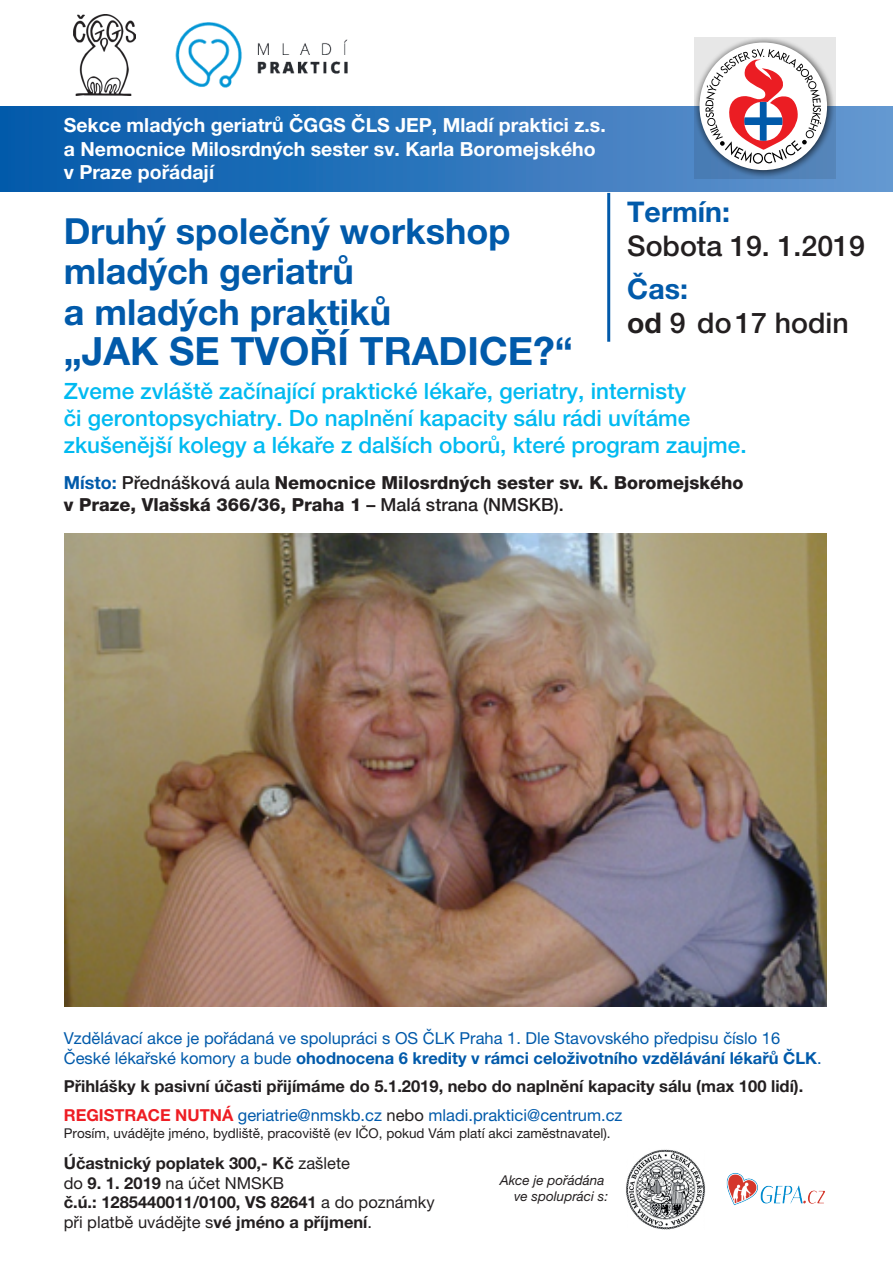
<style>
.page{position:relative;width:893px;height:1263px;background:#fff}
.page>*{position:absolute;margin:0;border:0;box-sizing:border-box;transform-origin:0 0}
.t1{font:700 39px "Helvetica Neue LT Pro";color:#015aaa}
.t2{font:700 36px/40.5px "Helvetica Neue LT Pro";color:#015aaa}
.t3{font:500 28.5px/34.2px "Helvetica Neue LT Pro";color:#231f20}
.t4{font:500 22.5px/27px "Helvetica Neue LT Pro";color:#00baf1}
.t5{font:700 19.5px/23.4px "Helvetica Neue LT Pro";color:#fff}
.t6{font:800 18px/21.6px "Helvetica Neue LT Pro";color:#231f20}
.t7{font:700 16.5px/19.8px "Helvetica Neue LT Pro";color:#231f20}
.t8{font:16.5px/19.8px "Helvetica Neue LT Pro";color:#015aaa}
.t9{font:13.5px "Helvetica Neue LT Pro";color:#231f20}
.t10{font:italic 13.5px/16.2px "Helvetica Neue LT Pro";color:#231f20;text-align:right}
.s1{font-weight:700;color:#015aaa}
.s2{font-weight:700}
.s3{font-weight:500}
.s4{color:#ee1d23}
.s5{font-weight:400;color:#015aaa}
.s6{font-weight:400}
</style>
<div class="page">
<div style="left:0;top:106px;width:893px;height:85px;background:linear-gradient(to right,#0058aa,#6596d0)"></div>
<svg style="left:694px;top:37px;width:142px;height:142px;background:#8ea6c2"></svg>
<div style="left:699px;top:43px;width:128px;height:127px;background:#fff;border-radius:50%"></div>
<svg style="left:705px;top:49px;width:116px;height:115px"></svg>
<svg style="left:46px;top:33px;width:116px;height:80px"></svg>
<img style="left:73px;top:14px;width:62px;height:82px">
<img style="left:176px;top:22px;width:172px;height:66px">
<hr style="left:607px;top:193px;width:3px;height:149px;background:#015aaa">
<img style="left:65px;top:534px;width:761px;height:473px">
<img style="left:626px;top:1149px;width:79px;height:81px">
<img style="left:726px;top:1173px;width:99px;height:33px">
<p class="t5" style="left:64px;top:113px;width:543px">Sekce mladých geriatrů ČGGS ČLS JEP, Mladí praktici z.s. a Nemocnice Milosrdných sester sv. Karla Boromejského v Praze pořádají</p>
<p class="t3" style="left:627px;top:194px;width:239px"><span class="s1">Termín:<br></span>Sobota 19. 1.2019</p>
<p class="t3" style="left:627px;top:271px;width:223px"><span class="s1">Čas:<br></span><span class="s2">od</span> 9 do17 hodin</p>
<p class="t2" style="left:64px;top:210px;width:448px">Druhý společný workshop mladých geriatrů<br>a mladých praktiků</p>
<p class="t1" style="left:64px;top:327px;width:511px">„JAK SE TVOŘÍ TRADICE?“</p>
<p class="t4" style="left:64px;top:377px;width:684px">Zveme zvláště začínající praktické lékaře, geriatry, internisty<br>či gerontopsychiatry. Do naplnění kapacity sálu rádi uvítáme zkušenější kolegy a lékaře z dalších oborů, které program zaujme.</p>
<p class="t6" style="left:64px;top:472px;width:681px"><span class="s1">Místo:</span> <span class="s3">Přednášková aula</span> Nemocnice Milosrdných sester sv. K. Boromejského v Praze, Vlašská 366/36, Praha 1 <span class="s3">– Malá strana (NMSKB).</span></p>
<p class="t8" style="left:64px;top:1028px;width:759px">Vzdělávací akce je pořádaná ve spolupráci s OS ČLK Praha 1. Dle Stavovského předpisu číslo 16<br>České lékařské komory a bude <span class="s2">ohodnocena 6 kredity v rámci celoživotního vzdělávání lékařů ČLK</span>.</p>
<p class="t7" style="left:64px;top:1072px;width:741px;line-height:28.3px">Přihlášky k pasivní účasti přijímáme do 5.1.2019, nebo do naplnění kapacity sálu (max 100 lidí).<br><span class="s4">REGISTRACE NUTNÁ</span> <span class="s5">geriatrie@nmskb.cz</span> <span class="s6">nebo</span> <span class="s5">mladi.praktici@centrum.cz</span></p>
<p class="t9" style="left:64px;top:1125px;width:548px">Prosím, uvádějte jméno, bydliště, pracoviště (ev IČO, pokud Vám platí akci zaměstnavatel).</p>
<p class="t7" style="left:64px;top:1152px;width:372px">Účastnický poplatek 300,- Kč <span class="s6">zašlete<br>do</span> 9. 1. 2019 <span class="s6">na účet NMSKB<br></span>č.ú.: 1285440011/0100, VS 82641 <span class="s6">a do poznámky při platbě uvádějte s</span>vé jméno a příjmení<span class="s6">.</span></p>
<p class="t10" style="left:500px;top:1172px;width:110px">Akce je pořádána ve spolupráci s:</p>
</div>
